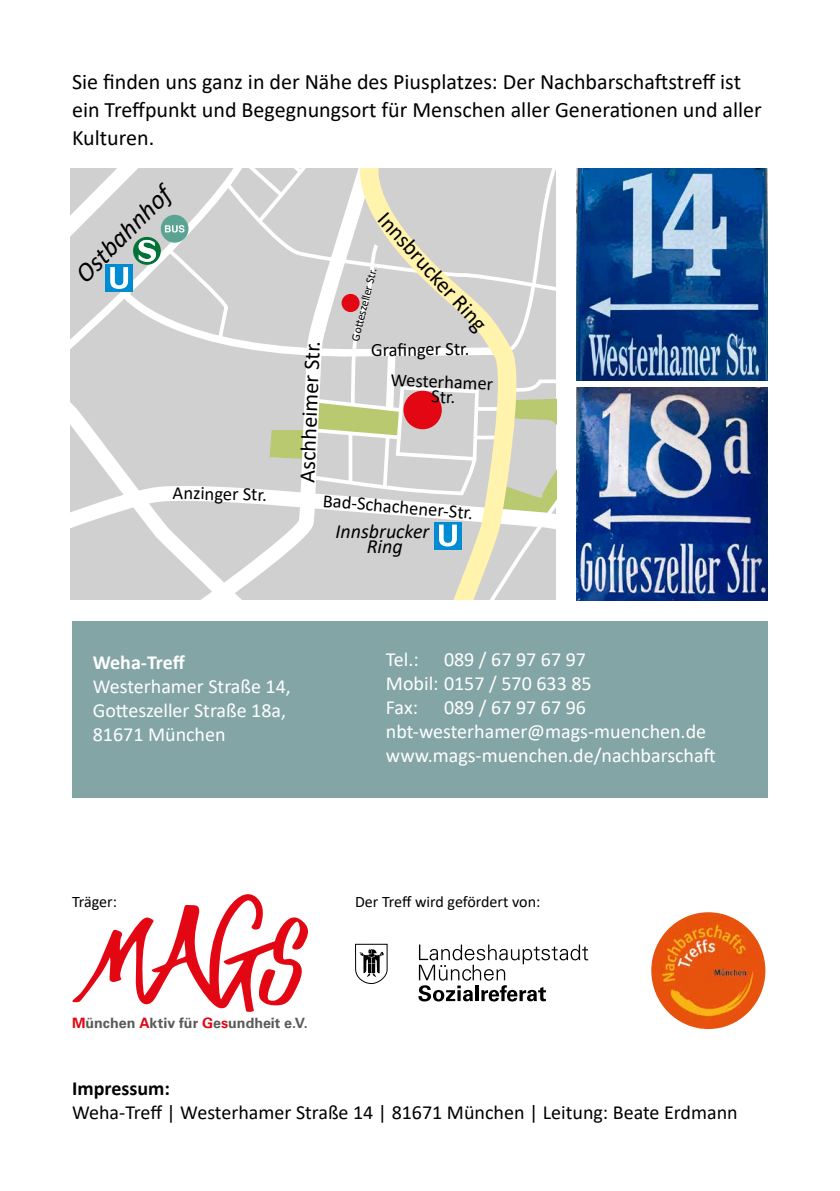
<style>
.page{position:relative;width:840px;height:1191px;background:#fff}
.page>*{position:absolute;margin:0;border:0;box-sizing:border-box;transform-origin:0 0}
.t1{font:italic 26px "Calibri";color:#000}
.t2{font:22.2px "Calibri";color:#000}
.t3{font:22px/28px "Calibri";color:#000}
.t4{font:italic 20.2px/15px "Calibri";color:#000;text-align:center}
.t5{font:20px/24px "Calibri";color:#fff}
.t6{font:20px "Calibri";color:#000}
.t7{font:700 20px "Calibri";color:#000}
.t8{font:700 20px "Calibri";letter-spacing:-.01em;color:#fff}
.t9{font:18.6px/15px "Calibri";color:#000;text-align:center}
.t10{font:16px "Calibri";letter-spacing:-.01em;color:#000}
.t11{font:700 14.2px "Univers 65";letter-spacing:-.005em;color:#5a5a59}
.t12{font:11.6px "Calibri";color:#000}
.s1{color:#e30613}
</style>
<div class="page">
<svg style="left:72px;top:894px;width:236px;height:118px"></svg>
<svg style="left:355px;top:943px;width:33px;height:41px"></svg>
<svg style="left:418px;top:944px;width:170px;height:57px"></svg>
<img style="left:576px;top:168px;width:191px;height:213px">
<div style="left:72px;top:621px;width:695px;height:177px;background:#83a5a5"></div>
<img style="left:651px;top:912px;width:114px;height:117px">
<img style="left:576px;top:387px;width:191px;height:213px">
<svg style="left:71px;top:168px;width:485px;height:432px;background:#d6d5d1"></svg>
<p class="t3" style="left:72px;top:67px;width:691px">Sie finden uns ganz in der Nähe des Piusplatzes: Der Nachbarschaftstreff ist ein Treffpunkt und Begegnungsort für Menschen aller Generationen und aller<br>Kulturen.</p>
<h1 class="t1" style="left:67px;top:265px;width:125px;rotate:-45deg">Ostbahnhof</h1>
<p class="t9" style="left:173px;top:485px;width:96px;rotate:1deg">Anzinger Str.</p>
<p class="t2" style="left:393px;top:205px;width:153px;rotate:48deg">Innsbrucker Ring</p>
<p class="t12" style="left:347px;top:339px;width:76px;rotate:-76deg">Go eszeller Str.</p>
<p class="t2" style="left:292px;top:482px;width:143px;rotate:-88deg">Aschheimer Str.</p>
<p class="t9" style="left:370px;top:342px;width:100px;rotate:-1deg">Grafi nger Str.</p>
<p class="t9" style="left:390px;top:372px;width:104px;rotate:2deg">Westerhamer<br>Str.</p>
<p class="t9" style="left:323px;top:492px;width:152px;rotate:5deg">Bad-Schachener-Str.</p>
<p class="t4" style="left:335px;top:523px;width:95px">Innsbrucker<br>Ring</p>
<p class="t8" style="left:93px;top:648px;width:94px">Weha-Treff</p>
<p class="t5" style="left:93px;top:674px;width:199px">Westerhamer Straße 14,<br>Gotteszeller Straße 18a,<br>81671 München</p>
<p class="t5" style="left:386px;top:647px;width:207px;text-indent:58px">089 / 67 97 67 97<br>Mobil: 0157 / 570 633 85<br>Fax:</p>
<p class="t5" style="left:386px;top:647px;width:34px">Tel.:</p>
<p class="t5" style="left:386px;top:695px;width:331px;text-indent:58px">089 / 67 97 67 96 nbt-westerhamer@mags-muenchen.de www.mags-muenchen.de/nachbarschaft</p>
<p class="t10" style="left:72px;top:890px;width:46px">Träger:</p>
<p class="t10" style="left:355px;top:890px;width:187px">Der Treff wird gefördert von:</p>
<p class="t11" style="left:72px;top:1014px;width:237px"><span class="s1">M</span>ünchen <span class="s1">A</span>ktiv für <span class="s1">G</span>e<span class="s1">s</span>undheit e.V.</p>
<p class="t7" style="left:72px;top:1074px;width:99px">Impressum:</p>
<p class="t6" style="left:72px;top:1098px;width:666px">Weha-Treff | Westerhamer Straße 14 | 81671 München | Leitung: Beate Erdmann</p>
</div>
